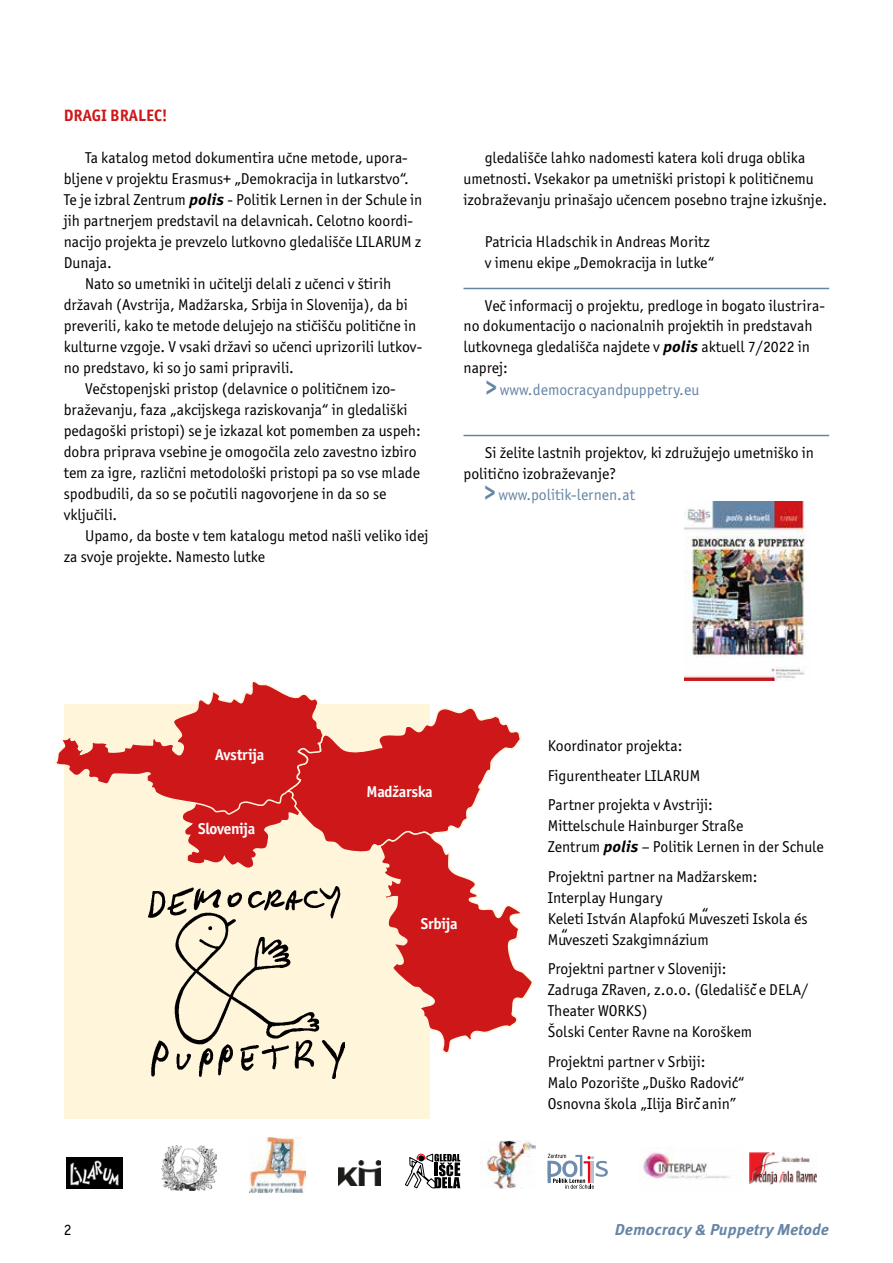
<style>
.page{position:relative;width:893px;height:1263px;background:#fff}
.page>*{position:absolute;margin:0;border:0;box-sizing:border-box;transform-origin:0 0}
.t1{font:700 16.5px "Officina Sans ITC Pro";color:#cd1719}
.t2{font:15.75px/21px "Officina Sans ITC Pro";color:#000}
.t3{font:15.75px "Officina Sans ITC Pro";color:#6585a6}
.t4{font:700 15.75px "Officina Sans ITC Pro";letter-spacing:-.02em;color:#fff}
.t5{font:italic 700 15.75px "Meta Correspondence Pro";color:#6585a6}
.s1{font-family:"Meta Correspondence Pro";font-weight:700;font-style:italic}
.s2{font-weight:700;font-size:25.2px}
.s3{font-weight:700}
</style>
<div class="page">
<div style="left:64px;top:704px;width:365px;height:414px;background:#fff5da"></div>
<img style="left:151px;top:1058px;width:190px;height:20px">
<svg style="left:55px;top:680px;width:478px;height:378px"></svg>
<hr style="left:463px;top:288px;width:366px;height:1px;background:#6585a6">
<hr style="left:463px;top:435px;width:366px;height:1px;background:#6585a6">
<img style="left:250px;top:1138px;width:55px;height:54px">
<svg style="left:405px;top:1154px;width:55px;height:34px"></svg>
<img style="left:67px;top:1157px;width:55px;height:31px">
<img style="left:338px;top:1160px;width:43px;height:25px">
<img style="left:161px;top:1145px;width:56px;height:46px">
<img style="left:480px;top:1140px;width:56px;height:49px">
<img style="left:749px;top:1152px;width:68px;height:32px">
<img style="left:640px;top:1151px;width:90px;height:29px">
<svg style="left:548px;top:1154px;width:60px;height:35px"></svg>
<img style="left:685px;top:501px;width:121px;height:179px">
<p class="t1" style="left:64px;top:106px;width:105px">DRAGI BRALEC!</p>
<p class="t2" style="left:85px;top:148px;width:324px">Ta katalog metod dokumentira učne metode, upora-</p>
<p class="t2" style="left:64px;top:169px;width:347px">bljene v projektu Erasmus+ „Demokracija in lutkarstvo“.</p>
<p class="t2" style="left:64px;top:190px;width:360px">Te je izbral Zentrum <span class="s1">polis</span> - Politik Lernen in der Schule in</p>
<p class="t2" style="left:64px;top:211px;width:351px">jih partnerjem predstavil na delavnicah. Celotno koordi-</p>
<p class="t2" style="left:64px;top:232px;width:359px">nacijo projekta je prevzelo lutkovno gledališče LILARUM z</p>
<p class="t2" style="left:64px;top:253px;width:50px">Dunaja.</p>
<p class="t2" style="left:85px;top:274px;width:308px">Nato so umetniki in učitelji delali z učenci v štirih</p>
<p class="t2" style="left:64px;top:295px;width:345px">državah (Avstrija, Madžarska, Srbija in Slovenija), da bi</p>
<p class="t2" style="left:64px;top:316px;width:354px">preverili, kako te metode delujejo na stičišču politične in</p>
<p class="t2" style="left:64px;top:337px;width:360px">kulturne vzgoje. V vsaki državi so učenci uprizorili lutkov-</p>
<p class="t2" style="left:64px;top:358px;width:232px">no predstavo, ki so jo sami pripravili.</p>
<p class="t2" style="left:85px;top:379px;width:312px">Večstopenjski pristop (delavnice o političnem izo-</p>
<p class="t2" style="left:64px;top:400px;width:345px">braževanju, faza „akcijskega raziskovanja“ in gledališki</p>
<p class="t2" style="left:64px;top:421px;width:358px">pedagoški pristopi) se je izkazal kot pomemben za uspeh:</p>
<p class="t2" style="left:64px;top:442px;width:354px">dobra priprava vsebine je omogočila zelo zavestno izbiro</p>
<p class="t2" style="left:64px;top:463px;width:358px">tem za igre, različni metodološki pristopi pa so vse mlade</p>
<p class="t2" style="left:64px;top:484px;width:324px">spodbudili, da so se počutili nagovorjene in da so se</p>
<p class="t2" style="left:64px;top:504px;width:55px">vključili.</p>
<p class="t2" style="left:85px;top:525px;width:345px">Upamo, da boste v tem katalogu metod našli veliko idej</p>
<p class="t2" style="left:64px;top:546px;width:203px">za svoje projekte. Namesto lutke</p>
<p class="t2" style="left:463px;top:148px;width:365px;text-indent:21px">gledališče lahko nadomesti katera koli druga oblika umetnosti. Vsekakor pa umetniški pristopi k političnemu izobraževanju prinašajo učencem posebno trajne izkušnje.</p>
<p class="t2" style="left:485px;top:232px;width:231px">Patricia Hladschik in Andreas Moritz v imenu ekipe „Demokracija in lutke“</p>
<p class="t2" style="left:485px;top:295px;width:342px">Več informacij o projektu, predloge in bogato ilustrira-</p>
<p class="t2" style="left:463px;top:316px;width:351px">no dokumentacijo o nacionalnih projektih in predstavah</p>
<p class="t2" style="left:463px;top:337px;width:348px">lutkovnega gledališča najdete v <span class="s1">polis</span> aktuell 7/2022 in</p>
<p class="t2" style="left:463px;top:358px;width:46px">naprej:</p>
<p class="t3" style="left:486px;top:380px;width:215px"><span class="s2">&gt;</span> www.democracyandpuppetry.eu</p>
<p class="t2" style="left:485px;top:442px;width:331px">Si želite lastnih projektov, ki združujejo umetniško in</p>
<p class="t2" style="left:463px;top:463px;width:154px">politično izobraževanje?</p>
<p class="t3" style="left:485px;top:485px;width:152px"><span class="s2">&gt;</span> www.politik-lernen.at</p>
<p class="t4" style="left:215px;top:745px;width:51px">Avstrija</p>
<p class="t4" style="left:198px;top:819px;width:59px">Slovenija</p>
<p class="t4" style="left:367px;top:781px;width:68px">Madžarska</p>
<p class="t4" style="left:421px;top:913px;width:38px">Srbija</p>
<p class="t2" style="left:548px;top:731px;width:167px;line-height:29.5px">Koordinator projekta:<br>Figurentheater LILARUM<br>Partner projekta v Avstriji:</p>
<p class="t2" style="left:548px;top:815px;width:277px">Mittelschule Hainburger Straße<br>Zentrum <span class="s1">polis</span> – Politik Lernen in der Schule</p>
<p class="t2" style="left:548px;top:866px;width:261px">Projektni partner na Madžarskem:<br>Interplay Hungary<br>Keleti István Alapfokú Mu“veszeti Iskola és<br>Mu“veszeti Szakgimnázium</p>
<p class="t2" style="left:548px;top:958px;width:262px">Projektni partner v Sloveniji:<br>Zadruga ZRaven, z.o.o. (Gledališc<span class="s3">ˇ</span>e DELA/<br>Theater WORKS)<br>Šolski Center Ravne na Koroškem</p>
<p class="t2" style="left:548px;top:1051px;width:198px">Projektni partner v Srbiji:<br>Malo Pozorište „Duško Radovic’“<br>Osnovna škola „Ilija Birc<span class="s3">ˇ</span>anin”</p>
<p class="t2" style="left:64px;top:1219px;width:9px">2</p>
<p class="t5" style="left:615px;top:1217px;width:216px">Democracy &amp; Puppetry Metode</p>
</div>
